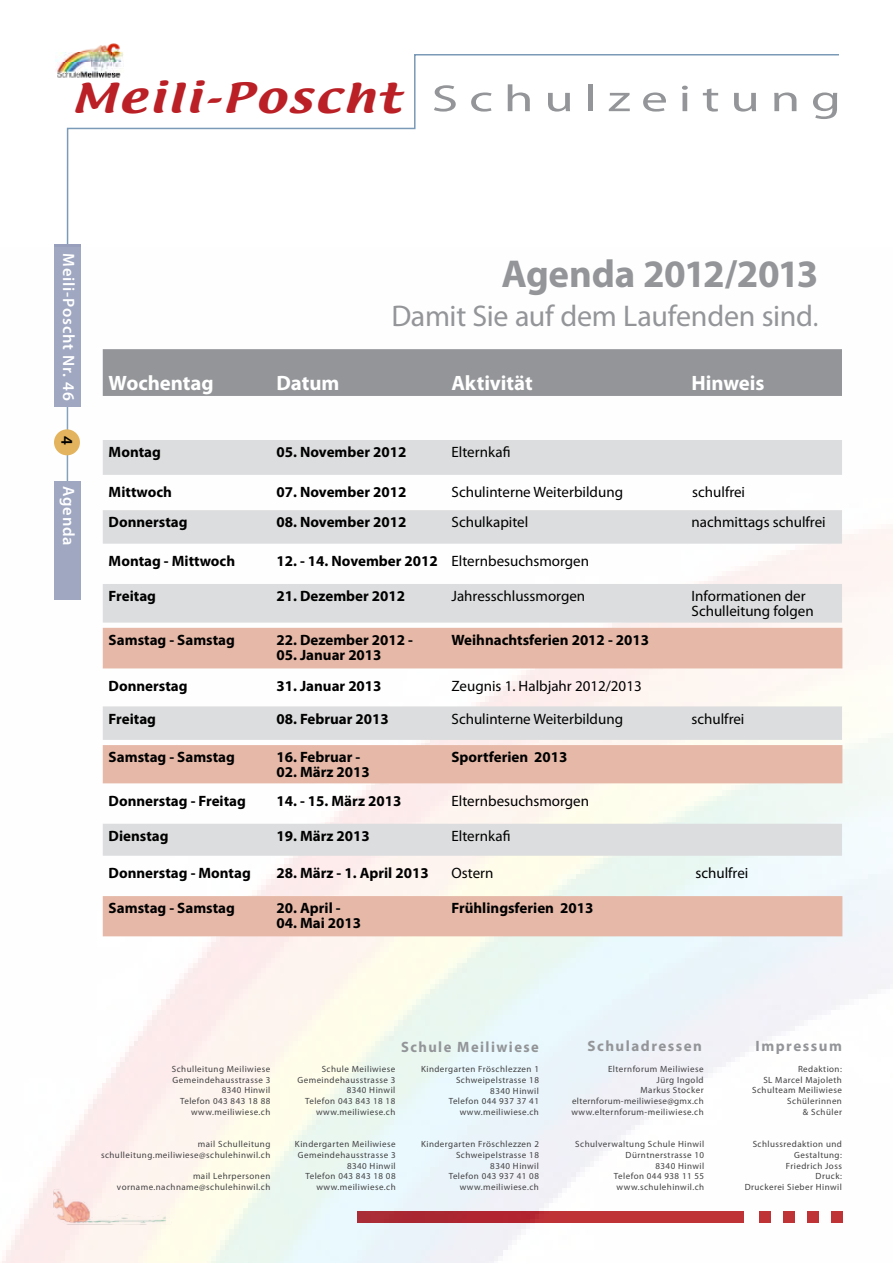
<style>
.page{position:relative;width:893px;height:1263px;background:#fff}
.page>*{position:absolute;margin:0;border:0;box-sizing:border-box;transform-origin:0 0}
.t1{font:700 39px "Myriad Pro";letter-spacing:-.01em;color:#939598}
.t2{font:36.15px "Textile";letter-spacing:.05em;color:#ba2025;scale:1.31 1}
.t3{font:30px "Myriad Pro";letter-spacing:-.01em;color:#939598}
.t4{font:700 20.85px "Myriad Pro";letter-spacing:-.005em;color:#fff}
.t5{font:600 16.5px "Myriad Pro";letter-spacing:.05em;color:#fff}
.t6{font:600 16.5px "Myriad Pro";color:#000}
.t7{font:700 15px "Myriad Pro";color:#000}
.t8{font:15px/15px "Myriad Pro";color:#000}
.t9{font:700 15px "Myriad Pro";letter-spacing:.1em;color:#939598}
.t10{font:9px/10.8px "Myriad Pro";letter-spacing:.05em;color:#414042;text-align:right}
.s1{font-family:"Myriad Pro";font-size:37.8px;color:#939598}
.s2{font-stretch:condensed}
.s3{font-weight:400}
</style>
<div class="page">
<svg style="left:66px;top:54px;width:773px;height:190px"></svg>
<div style="left:54px;top:244px;width:27px;height:162px;background:#9fa7c1"></div>
<img style="left:55px;top:43px;width:68px;height:36px">
<img style="left:2px;top:349px;width:891px;height:914px">
<div style="left:103px;top:349px;width:739px;height:47px;background:#939598"></div>
<div style="left:103px;top:440px;width:739px;height:35px;background:#dcddde"></div>
<div style="left:103px;top:510px;width:739px;height:34px;background:#dcddde"></div>
<svg style="left:103px;top:584px;width:739px;height:84px;background:#e2cdc5"></svg>
<svg style="left:103px;top:706px;width:739px;height:77px;background:#e2ccc4"></svg>
<div style="left:103px;top:824px;width:739px;height:32px;background:#dcddde"></div>
<div style="left:103px;top:896px;width:739px;height:40px;background:#e5b8a7"></div>
<h2 class="t2" style="left:71px;top:73px;width:589px">Meili-Poscht <span class="s1">Schulzeitung</span></h2>
<h3 class="t5" style="left:79px;top:253px;width:149px;rotate:90deg">Meili-Poscht Nr. 46</h3>
<h3 class="t6" style="left:78px;top:436px;width:10px;rotate:90deg">4</h3>
<h3 class="t5" style="left:79px;top:486px;width:61px;rotate:90deg">Agenda</h3>
<p class="t1" style="left:501px;top:248px;width:319px">Agenda 2012/2013</p>
<p class="t3" style="left:391px;top:297px;width:429px">Damit Sie auf dem Laufenden sind<span class="s2">.</span></p>
<p class="t4" style="left:109px;top:369px;width:107px">Wochentag</p>
<p class="t4" style="left:277px;top:369px;width:64px">Datum</p>
<p class="t4" style="left:451px;top:369px;width:83px">Aktivität</p>
<p class="t4" style="left:692px;top:369px;width:74px">Hinweis</p>
<p class="t7" style="left:109px;top:442px;width:54px">Montag</p>
<p class="t7" style="left:277px;top:442px;width:131px">05. November 2012</p>
<p class="t8" style="left:451px;top:444px;width:60px">Elternkafi</p>
<p class="t7" style="left:109px;top:482px;width:65px">Mittwoch</p>
<p class="t7" style="left:277px;top:482px;width:131px">07. November 2012</p>
<p class="t8" style="left:451px;top:484px;width:173px">Schulinterne Weiterbildung</p>
<p class="t8" style="left:692px;top:484px;width:54px">schulfrei</p>
<p class="t7" style="left:109px;top:512px;width:81px">Donnerstag</p>
<p class="t7" style="left:277px;top:512px;width:131px">08. November 2012</p>
<p class="t8" style="left:451px;top:514px;width:78px">Schulkapitel</p>
<p class="t8" style="left:691px;top:514px;width:136px">nachmittags schulfrei</p>
<p class="t7" style="left:109px;top:551px;width:128px">Montag - Mittwoch</p>
<p class="t7" style="left:277px;top:551px;width:314px">12. - 14. November 2012 <span class="s3">Elternbesuchsmorgen</span></p>
<p class="t7" style="left:109px;top:586px;width:49px">Freitag</p>
<p class="t7" style="left:277px;top:586px;width:130px">21. Dezember 2012</p>
<p class="t8" style="left:451px;top:588px;width:135px">Jahresschlussmorgen</p>
<p class="t8" style="left:691px;top:588px;width:124px">Informationen der<br>Schulleitung folgen</p>
<p class="t7" style="left:109px;top:630px;width:128px">Samstag - Samstag</p>
<p class="t7" style="left:277px;top:630px;width:138px">22. Dezember 2012 -</p>
<p class="t7" style="left:277px;top:645px;width:107px">05. Januar 2013</p>
<p class="t7" style="left:451px;top:630px;width:199px">Weihnachtsferien 2012 - 2013</p>
<p class="t7" style="left:109px;top:676px;width:81px">Donnerstag</p>
<p class="t7" style="left:277px;top:676px;width:107px">31. Januar 2013</p>
<p class="t8" style="left:451px;top:678px;width:192px">Zeugnis 1. Halbjahr 2012/2013</p>
<p class="t7" style="left:109px;top:709px;width:49px">Freitag</p>
<p class="t7" style="left:277px;top:709px;width:114px">08. Februar 2013</p>
<p class="t8" style="left:451px;top:711px;width:173px">Schulinterne Weiterbildung</p>
<p class="t8" style="left:691px;top:711px;width:54px">schulfrei</p>
<p class="t7" style="left:109px;top:747px;width:128px">Samstag - Samstag</p>
<p class="t7" style="left:277px;top:747px;width:85px">16. Februar -</p>
<p class="t7" style="left:277px;top:762px;width:95px">02. März 2013</p>
<p class="t7" style="left:451px;top:747px;width:118px">Sportferien 2013</p>
<p class="t7" style="left:109px;top:791px;width:139px">Donnerstag - Freitag</p>
<p class="t7" style="left:277px;top:791px;width:126px">14. - 15. März 2013</p>
<p class="t8" style="left:451px;top:793px;width:139px">Elternbesuchsmorgen</p>
<p class="t7" style="left:109px;top:826px;width:62px">Dienstag</p>
<p class="t7" style="left:277px;top:826px;width:95px">19. März 2013</p>
<p class="t8" style="left:451px;top:828px;width:60px">Elternkafi</p>
<p class="t7" style="left:109px;top:863px;width:144px">Donnerstag - Montag</p>
<p class="t7" style="left:277px;top:863px;width:154px">28. März - 1. April 2013</p>
<p class="t8" style="left:451px;top:865px;width:43px">Ostern</p>
<p class="t8" style="left:695px;top:865px;width:54px">schulfrei</p>
<p class="t7" style="left:109px;top:898px;width:128px">Samstag - Samstag</p>
<p class="t7" style="left:277px;top:898px;width:66px">20. April -</p>
<p class="t7" style="left:277px;top:913px;width:86px">04. Mai 2013</p>
<p class="t7" style="left:451px;top:898px;width:143px">Frühlingsferien 2013</p>
<p class="t10" style="left:172px;top:1063px;width:100px">Schulleitung Meiliwiese<br>Gemeindehausstrasse 3<br>8340 Hinwil<br>Telefon 043 843 18 88 www.meiliwiese.ch</p>
<p class="t10" style="left:101px;top:1138px;width:171px">mail Schulleitung schulleitung.meiliwiese@schulehinwil.ch</p>
<p class="t10" style="left:117px;top:1171px;width:155px">mail Lehrpersonen vorname.nachname@schulehinwil.ch</p>
<p class="t9" style="left:401px;top:1037px;width:139px">Schule Meiliwiese</p>
<p class="t10" style="left:297px;top:1063px;width:99px">Schule Meiliwiese<br>Gemeindehausstrasse 3<br>8340 Hinwil<br>Telefon 043 843 18 18 www.meiliwiese.ch</p>
<p class="t10" style="left:295px;top:1138px;width:102px">Kindergarten Meiliwiese<br>Gemeindehausstrasse 3<br>8340 Hinwil<br>Telefon 043 843 18 08 www.meiliwiese.ch</p>
<p class="t10" style="left:421px;top:1063px;width:119px">Kindergarten Fröschlezzen 1<br>Schweipelstrasse 18<br>8340 Hinwil<br>Telefon 044 937 37 41 www.meiliwiese.ch</p>
<p class="t10" style="left:421px;top:1138px;width:119px">Kindergarten Fröschlezzen 2<br>Schweipelstrasse 18<br>8340 Hinwil<br>Telefon 043 937 41 08 www.meiliwiese.ch</p>
<p class="t9" style="left:587px;top:1036px;width:116px">Schuladressen</p>
<p class="t9" style="left:756px;top:1036px;width:88px">Impressum</p>
<p class="t10" style="left:571px;top:1063px;width:134px">Elternforum Meiliwiese<br>Jürg Ingold<br>Markus Stocker elternforum-meiliwiese@gmx.ch www.elternforum-meiliwiese.ch</p>
<p class="t10" style="left:752px;top:1063px;width:91px">Redaktion:<br>SL Marcel Majoleth<br>Schulteam Meiliwiese<br>Schülerinnen<br>&amp; Schüler</p>
<p class="t10" style="left:575px;top:1138px;width:130px">Schulverwaltung Schule Hinwil<br>Dürntnerstrasse 10<br>8340 Hinwil<br>Telefon 044 938 11 55 www.schulehinwil.ch</p>
<p class="t10" style="left:745px;top:1138px;width:99px">Schlussredaktion und<br>Gestaltung:<br>Friedrich Joss<br>Druck:<br>Druckerei Sieber Hinwil</p>
</div>
